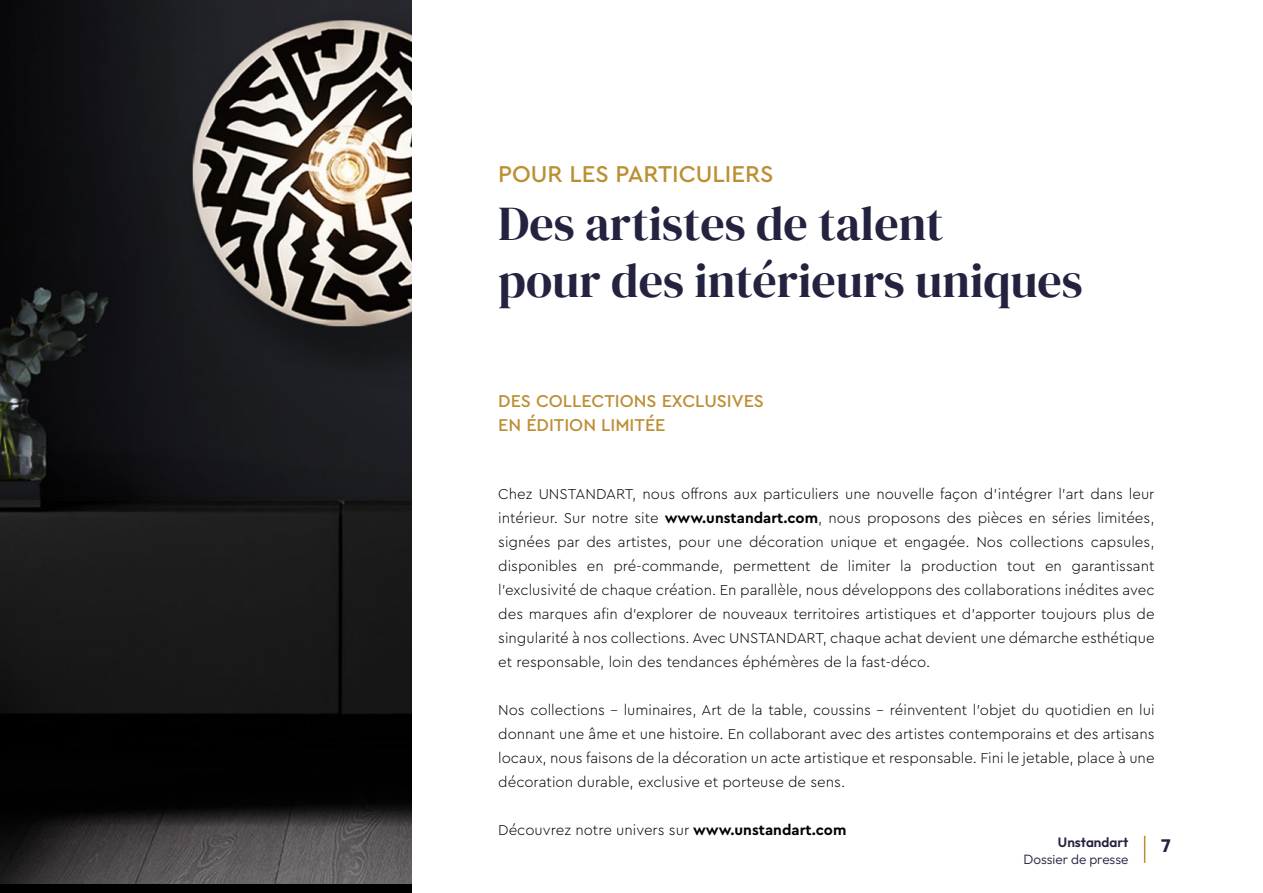
<style>
.page{position:relative;width:1263px;height:893px;background:#fff}
.page>*{position:absolute;margin:0;border:0;box-sizing:border-box;transform-origin:0 0}
.t1{font:48px/57.6px "DM Serif Display";color:#23223f}
.t2{font:500 24px "Cera Pro";color:#bc8f34}
.t3{font:500 18px/24px "Cera Pro";color:#bc8f34}
.t4{font:100 18px "Outfit";color:#23223f}
.t5{font:300 15px/24px "Cera Pro";color:#000;text-align:justify}
.t6{font:100 13.5px "Outfit";color:#23223f}
.s1{font-weight:700}
</style>
<div class="page">
<svg style="left:1144px;top:836px;width:1px;height:27px"></svg>
<img style="left:0;top:0;width:412px;height:883px">
<h2 class="t2" style="left:498px;top:158px;width:277px">POUR LES PARTICULIERS</h2>
<h1 class="t1" style="left:498px;top:195px;width:586px">Des artistes de talent<br>pour des intérieurs uniques</h1>
<p class="t3" style="left:498px;top:388px;width:267px">DES COLLECTIONS EXCLUSIVES<br>EN ÉDITION LIMITÉE</p>
<p class="t5" style="left:498px;top:481px;width:658px">Chez UNSTANDART, nous offrons aux particuliers une nouvelle façon d’intégrer l’art dans leur intérieur. Sur notre site <span class="s1">www.unstandart.com</span>, nous proposons des pièces en séries limitées, signées par des artistes, pour une décoration unique et engagée. Nos collections capsules, disponibles en pré-commande, permettent de limiter la production tout en garantissant l’exclusivité de chaque création. En parallèle, nous développons des collaborations inédites avec des marques afin d’explorer de nouveaux territoires artistiques et d’apporter toujours plus de singularité à nos collections. Avec UNSTANDART, chaque achat devient une démarche esthétique et responsable, loin des tendances éphémères de la fast-déco.</p>
<p class="t5" style="left:498px;top:697px;width:658px">Nos collections – luminaires, Art de la table, coussins – réinventent l’objet du quotidien en lui donnant une âme et une histoire. En collaborant avec des artistes contemporains et des artisans locaux, nous faisons de la décoration un acte artistique et responsable. Fini le jetable, place à une décoration durable, exclusive et porteuse de sens.</p>
<p class="t5" style="left:498px;top:817px;width:350px">Découvrez notre univers sur <span class="s1">www.unstandart.com</span></p>
<p class="t6" style="left:1058px;top:835px;width:72px">Unstandart</p>
<p class="t4" style="left:1161px;top:835px;width:11px">7</p>
<p class="t6" style="left:1023px;top:851px;width:106px">Dossier de presse</p>
</div>
